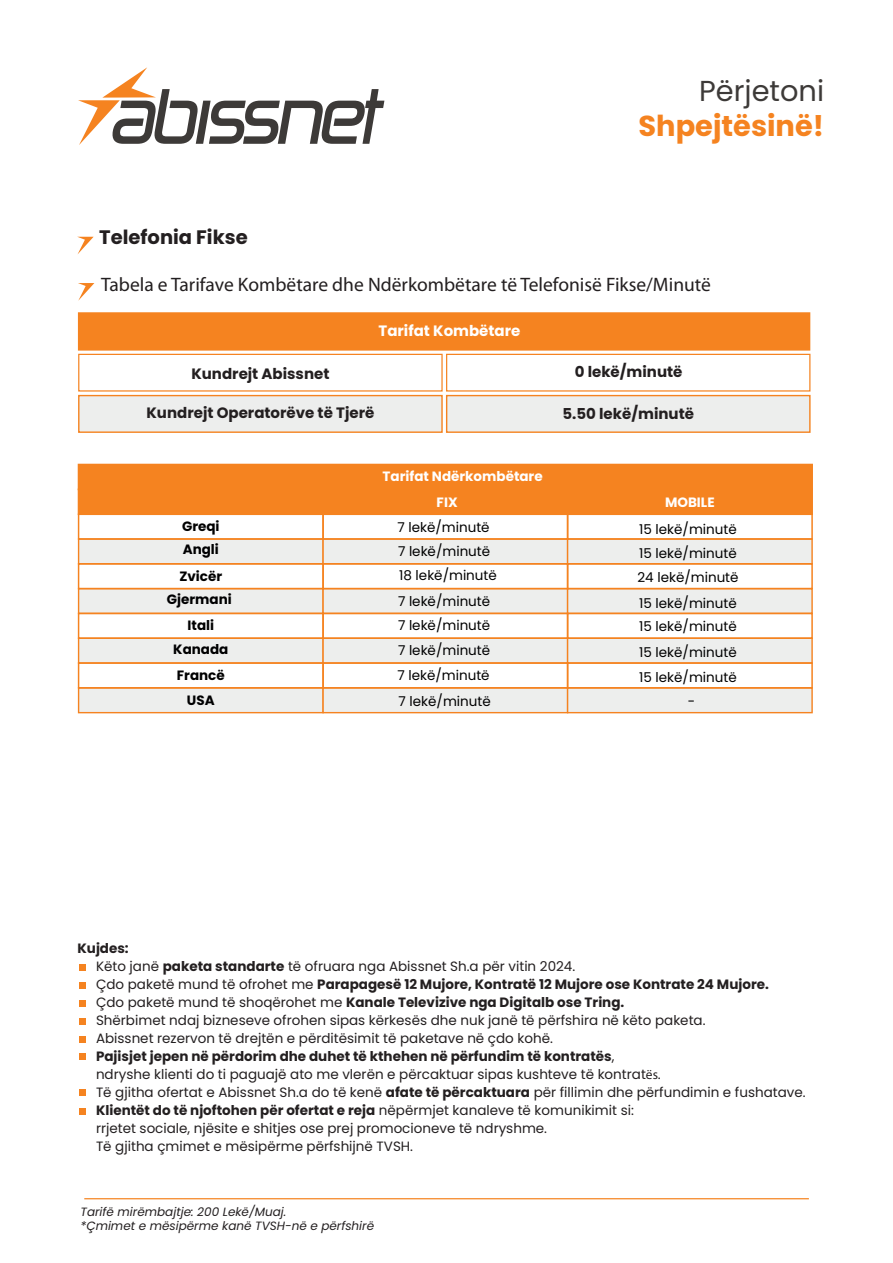
<style>
.page{position:relative;width:893px;height:1263px;background:#fff}
.page>*{position:absolute;margin:0;border:0;box-sizing:border-box;transform-origin:0 0}
.t1{font:700 28.8px "Poppins";color:#f58320}
.t2{font:28.8px "Poppins";color:#3d3a38}
.t3{font:19.5px "Myriad Pro";color:#231f20}
.t4{font:700 19.5px "Poppins";color:#231f20}
.t5{font:700 15px "Poppins";color:#231f20}
.t6{font:700 15px "Poppins";color:#fff}
.t7{font:13.5px/18px "Poppins";color:#231f20}
.t8{font:13.5px/24.6px "Poppins";color:#000001}
.t9{font:700 13.5px/25px "Poppins";color:#000001}
.t10{font:700 13.5px "Poppins";color:#fff}
.t11{font:italic 12px/14.4px "Poppins";color:#231f20}
.s1{font-weight:700}
.s2{font-family:"Myriad Pro"}
</style>
<div class="page">
<div style="left:78px;top:687px;width:246px;height:26px;background:#edeeed;border:1px solid #f58320"></div>
<div style="left:322px;top:687px;width:246px;height:26px;background:#edeeed;border:1px solid #f58320"></div>
<div style="left:567px;top:687px;width:246px;height:26px;background:#edeeed;border:1px solid #f58320"></div>
<div style="left:78px;top:637px;width:246px;height:27px;background:#edeeed;border:1px solid #f58320"></div>
<div style="left:322px;top:637px;width:246px;height:27px;background:#edeeed;border:1px solid #f58320"></div>
<div style="left:567px;top:637px;width:246px;height:27px;background:#edeeed;border:1px solid #f58320"></div>
<div style="left:78px;top:588px;width:246px;height:26px;background:#edeeed"></div>
<div style="left:322px;top:588px;width:246px;height:26px;background:#edeeed"></div>
<div style="left:567px;top:588px;width:246px;height:26px;background:#edeeed"></div>
<div style="left:78px;top:538px;width:246px;height:26px;background:#edeeed"></div>
<div style="left:322px;top:538px;width:246px;height:26px;background:#edeeed"></div>
<div style="left:567px;top:538px;width:246px;height:26px;background:#edeeed"></div>
<div style="left:79px;top:964px;width:6px;height:7px;background:#f58320"></div>
<div style="left:79px;top:982px;width:6px;height:7px;background:#f58320"></div>
<svg style="left:79px;top:1000px;width:6px;height:6px"></svg>
<svg style="left:79px;top:1018px;width:6px;height:6px"></svg>
<svg style="left:79px;top:1036px;width:6px;height:6px"></svg>
<svg style="left:79px;top:1054px;width:6px;height:6px"></svg>
<svg style="left:79px;top:1108px;width:6px;height:6px"></svg>
<svg style="left:79px;top:1089px;width:6px;height:6px"></svg>
<div style="left:78px;top:464px;width:735px;height:26px;background:#f58320"></div>
<div style="left:78px;top:488px;width:735px;height:27px;background:#f58320"></div>
<svg style="left:77px;top:237px;width:17px;height:17px"></svg>
<svg style="left:78px;top:283px;width:16px;height:18px"></svg>
<div style="left:446px;top:395px;width:365px;height:38px;background:#edeeed;border:1px solid #f58320"></div>
<div style="left:78px;top:354px;width:365px;height:38px;border:1px solid #f58320"></div>
<div style="left:78px;top:395px;width:365px;height:38px;background:#edeeed;border:1px solid #f58320"></div>
<div style="left:78px;top:312px;width:732px;height:39px;background:#f58320;border:2px solid #f58320"></div>
<div style="left:446px;top:354px;width:364px;height:38px;border:1px solid #f58320"></div>
<div style="left:78px;top:513px;width:246px;height:27px;border:2px solid #f58320"></div>
<div style="left:322px;top:513px;width:246px;height:27px;border:2px solid #f58320"></div>
<div style="left:567px;top:513px;width:246px;height:27px;border:2px solid #f58320"></div>
<div style="left:78px;top:563px;width:246px;height:26px;border:2px solid #f58320"></div>
<div style="left:322px;top:563px;width:246px;height:26px;border:2px solid #f58320"></div>
<div style="left:567px;top:563px;width:246px;height:26px;border:2px solid #f58320"></div>
<div style="left:78px;top:613px;width:246px;height:26px;border:2px solid #f58320"></div>
<div style="left:322px;top:613px;width:246px;height:26px;border:2px solid #f58320"></div>
<div style="left:567px;top:613px;width:246px;height:26px;border:2px solid #f58320"></div>
<div style="left:78px;top:662px;width:246px;height:27px;border:2px solid #f58320"></div>
<div style="left:322px;top:662px;width:246px;height:27px;border:2px solid #f58320"></div>
<div style="left:567px;top:662px;width:246px;height:27px;border:2px solid #f58320"></div>
<hr style="left:84px;top:1198px;width:725px;height:1px;background:#f58320">
<svg style="left:78px;top:67px;width:306px;height:78px"></svg>
<h2 class="t4" style="left:99px;top:226px;width:150px">Telefonia Fikse</h2>
<h1 class="t2" style="left:699px;top:74px;width:126px">Përjetoni</h1>
<h1 class="t1" style="left:639px;top:109px;width:187px">Shpejtësinë!</h1>
<h2 class="t3" style="left:101px;top:272px;width:611px">Tabela e Tarifave Kombëtare dhe Ndërkombëtare të Telefonisë Fikse/Minutë</h2>
<p class="t6" style="left:378px;top:322px;width:144px">Tarifat Kombëtare</p>
<p class="t5" style="left:191px;top:365px;width:140px">Kundrejt Abissnet</p>
<p class="t5" style="left:146px;top:404px;width:229px">Kundrejt Operatorëve të Tjerë</p>
<p class="t10" style="left:383px;top:469px;width:162px">Tarifat Ndërkombëtare</p>
<p class="t10" style="left:437px;top:494px;width:23px">FIX</p>
<p class="t9" style="left:182px;top:514px;width:39px">Greqi</p>
<p class="t8" style="left:397px;top:515px;width:101px">7 lekë/minutë<br>7 lekë/minutë<br>18 lekë/minutë<br>7 lekë/minutë</p>
<p class="t8" style="left:397px;top:612px;width:95px;line-height:25.3px;text-align:justify">7 lekë/minutë 7 lekë/minutë 7 lekë/minutë 7 lekë/minutë</p>
<p class="t9" style="left:179px;top:536px;width:44px;line-height:26.7px">Angli<br>Zvicër</p>
<p class="t9" style="left:167px;top:587px;width:66px;text-align:center">Gjermani<br>Itali<br>Kanada<br>Francë<br>USA</p>
<p class="t5" style="left:575px;top:363px;width:109px">0 lekë/minutë</p>
<p class="t5" style="left:562px;top:405px;width:133px">5.50 lekë/minutë</p>
<p class="t10" style="left:665px;top:494px;width:51px">MOBILE</p>
<p class="t8" style="left:637px;top:517px;width:103px">15 lekë/minutë<br>15 lekë/minutë<br>24 lekë/minutë<br>15 lekë/minutë</p>
<p class="t8" style="left:639px;top:614px;width:99px;text-align:center">15 lekë/minutë<br>15 lekë/minutë<br>15 lekë/minutë -</p>
<p class="t7" style="left:96px;top:939px;width:711px;text-indent:-19px"><span class="s1">Kujdes:<br></span>Këto janë <span class="s1">paketa standarte</span> të ofruara nga Abissnet Sh.a për vitin 2024.<br>Çdo paketë mund të ofrohet me <span class="s1">Parapagesë 12 Mujore, Kontratë 12 Mujore ose Kontrate 24 Mujore.<br></span>Çdo paketë mund të shoqërohet me <span class="s1">Kanale Televizive nga Digitalb ose Tring.<br></span>Shërbimet ndaj bizneseve ofrohen sipas kërkesës dhe nuk janë të përfshira në këto paketa.<br>Abissnet rezervon të drejtën e përditësimit të paketave në çdo kohë.<br><span class="s1">Pajisjet jepen në përdorim dhe duhet të kthehen në përfundim të kontratës</span>,<br>ndryshe klienti do ti paguajë ato me vlerën e përcaktuar sipas kushteve të kontrat<span class="s2">ës.<br></span>Të gjitha ofertat e Abissnet Sh.a do të kenë <span class="s1">afate të përcaktuara</span> për fillimin dhe përfundimin e fushatave.<br><span class="s1">Klientët do të njoftohen për ofertat e reja</span> nëpërmjet kanaleve të komunikimit si:<br>rrjetet sociale, njësite e shitjes ose prej promocioneve të ndryshme.<br>Të gjitha çmimet e mësipërme përfshijnë TVSH.</p>
<p class="t11" style="left:81px;top:1205px;width:295px">Tarifë mirëmbajtje: 200 Lekë/Muaj.<br>*Çmimet e mësipërme kanë TVSH-në e përfshirë</p>
</div>
